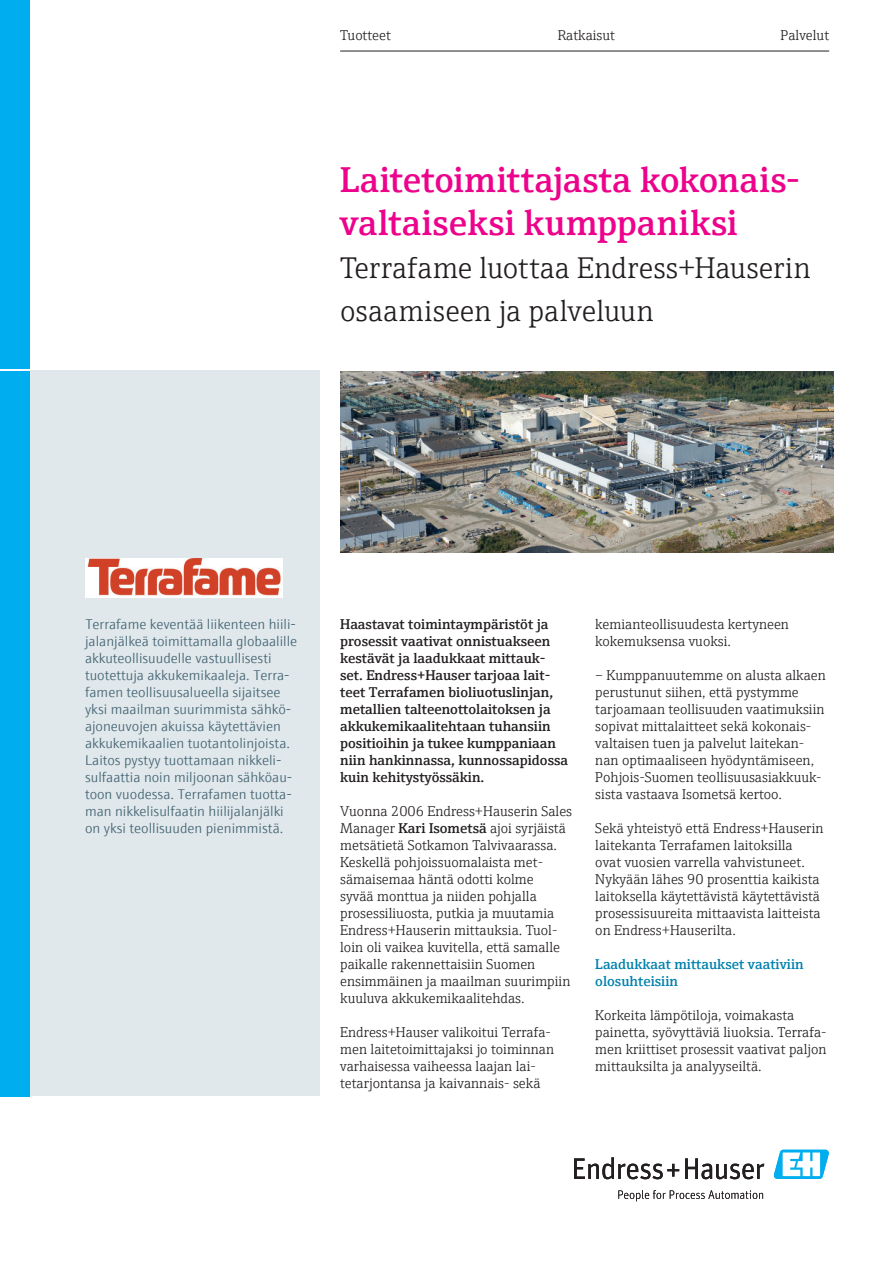
<style>
.page{position:relative;width:893px;height:1263px;background:#fff}
.page>*{position:absolute;margin:0;border:0;box-sizing:border-box;transform-origin:0 0}
.t1{font:600 36px/43.2px "E+H Serif";letter-spacing:.005em;color:#ed028c}
.t2{font:300 30px/43.2px "E+H Serif";letter-spacing:.005em;color:#231f20}
.t3{font:300 14.25px/17px "E+H Serif";color:#231f20}
.t4{font:300 14.25px/17px "E+H Sans";color:#446472}
.t5{font:600 14.25px/17px "E+H Serif";color:#231f20}
.t6{font:600 14.25px/17px "E+H Serif";color:#0081ad}
.s1{font-weight:600}
</style>
<div class="page">
<hr style="left:340px;top:51px;width:489px;height:1px;background:#231f20">
<div style="left:0;top:0;width:30px;height:369px;background:#00aeef"></div>
<svg style="left:574px;top:1157px;width:105px;height:22px"></svg>
<svg style="left:685px;top:1158px;width:79px;height:21px"></svg>
<svg style="left:618px;top:1190px;width:145px;height:11px"></svg>
<svg style="left:773px;top:1150px;width:56px;height:29px"></svg>
<div style="left:0;top:371px;width:30px;height:725px;background:#00aeef"></div>
<div style="left:31px;top:371px;width:289px;height:725px;background:#e0e8ec"></div>
<img style="left:340px;top:371px;width:493px;height:182px">
<img style="left:85px;top:559px;width:197px;height:38px">
<p class="t3" style="left:340px;top:25px;width:52px">Tuotteet</p>
<p class="t3" style="left:558px;top:25px;width:59px">Ratkaisut</p>
<p class="t3" style="left:780px;top:25px;width:50px">Palvelut</p>
<h1 class="t1" style="left:340px;top:155px;width:461px">Laitetoimittajasta kokonais&shy;valtaiseksi kumppaniksi</h1>
<h2 class="t2" style="left:340px;top:244px;width:472px">Terrafame luottaa Endress+Hauserin osaamiseen ja palveluun</h2>
<p class="t4" style="left:85px;top:614px;width:214px">Terrafame keventää liikenteen hiili&shy;jalanjälkeä toimittamalla globaalille akkuteollisuudelle vastuullisesti tuotettuja akkukemikaaleja. Terra&shy;famen teollisuusalueella sijaitsee yksi maailman suurimmista sähkö&shy;ajoneuvojen akuissa käytettävien akkukemikaalien tuotantolinjoista.<br>Laitos pystyy tuottamaan nikkeli&shy;sulfaattia noin miljoonan sähköau&shy;toon vuodessa. Terrafamen tuotta&shy;man nikkelisulfaatin hiilijalanjälki on yksi teollisuuden pienimmistä.</p>
<p class="t3" style="left:595px;top:614px;width:195px">kemianteollisuudesta kertyneen kokemuksensa vuoksi.</p>
<p class="t5" style="left:340px;top:614px;width:229px">Haastavat toimintaympäristöt ja prosessit vaativat onnistuakseen kestävät ja laadukkaat mittauk&shy;set. Endress+Hauser tarjoaa lait&shy;teet Terrafamen bioliuotuslinjan, metallien talteenottolaitoksen ja akkukemikaalitehtaan tuhansiin positioihin ja tukee kumppaniaan niin hankinnassa, kunnossapidossa kuin kehitystyössäkin.</p>
<p class="t3" style="left:340px;top:801px;width:233px">Vuonna 2006 Endress+Hauserin Sales Manager <span class="s1">Kari Isometsä</span> ajoi syrjäistä metsätietä Sotkamon Talvivaarassa.<br>Keskellä pohjoissuomalaista met&shy;sämaisemaa häntä odotti kolme<br>syvää monttua ja niiden pohjalla prosessiliuosta, putkia ja muutamia Endress+Hauserin mittauksia. Tuol&shy;loin oli vaikea kuvitella, että samalle paikalle rakennettaisiin Suomen ensimmäinen ja maailman suurimpiin kuuluva akkukemikaalitehdas.</p>
<p class="t3" style="left:340px;top:1023px;width:215px">Endress+Hauser valikoitui Terrafa&shy;men laitetoimittajaksi jo toiminnan varhaisessa vaiheessa laajan lai&shy;tetarjontansa ja kaivannais- sekä</p>
<p class="t3" style="left:595px;top:665px;width:232px">– Kumppanuutemme on alusta alkaen perustunut siihen, että pystymme tarjoamaan teollisuuden vaatimuksiin sopivat mittalaitteet sekä kokonais&shy;valtaisen tuen ja palvelut laitekan&shy;nan optimaaliseen hyödyntämiseen, Pohjois-Suomen teollisuusasiakkuuk&shy;sista vastaava Isometsä kertoo.</p>
<p class="t3" style="left:595px;top:819px;width:230px">Sekä yhteistyö että Endress+Hauserin laitekanta Terrafamen laitoksilla<br>ovat vuosien varrella vahvistuneet.<br>Nykyään lähes 90 prosenttia kaikista laitoksella käytettävistä käytettävistä prosessisuureita mittaavista laitteista on Endress+Hauserilta.</p>
<p class="t6" style="left:595px;top:955px;width:210px">Laadukkaat mittaukset vaativiin olosuhteisiin</p>
<p class="t3" style="left:595px;top:1006px;width:233px">Korkeita lämpötiloja, voimakasta painetta, syövyttäviä liuoksia. Terrafa&shy;men kriittiset prosessit vaativat paljon mittauksilta ja analyyseiltä.</p>
</div>
